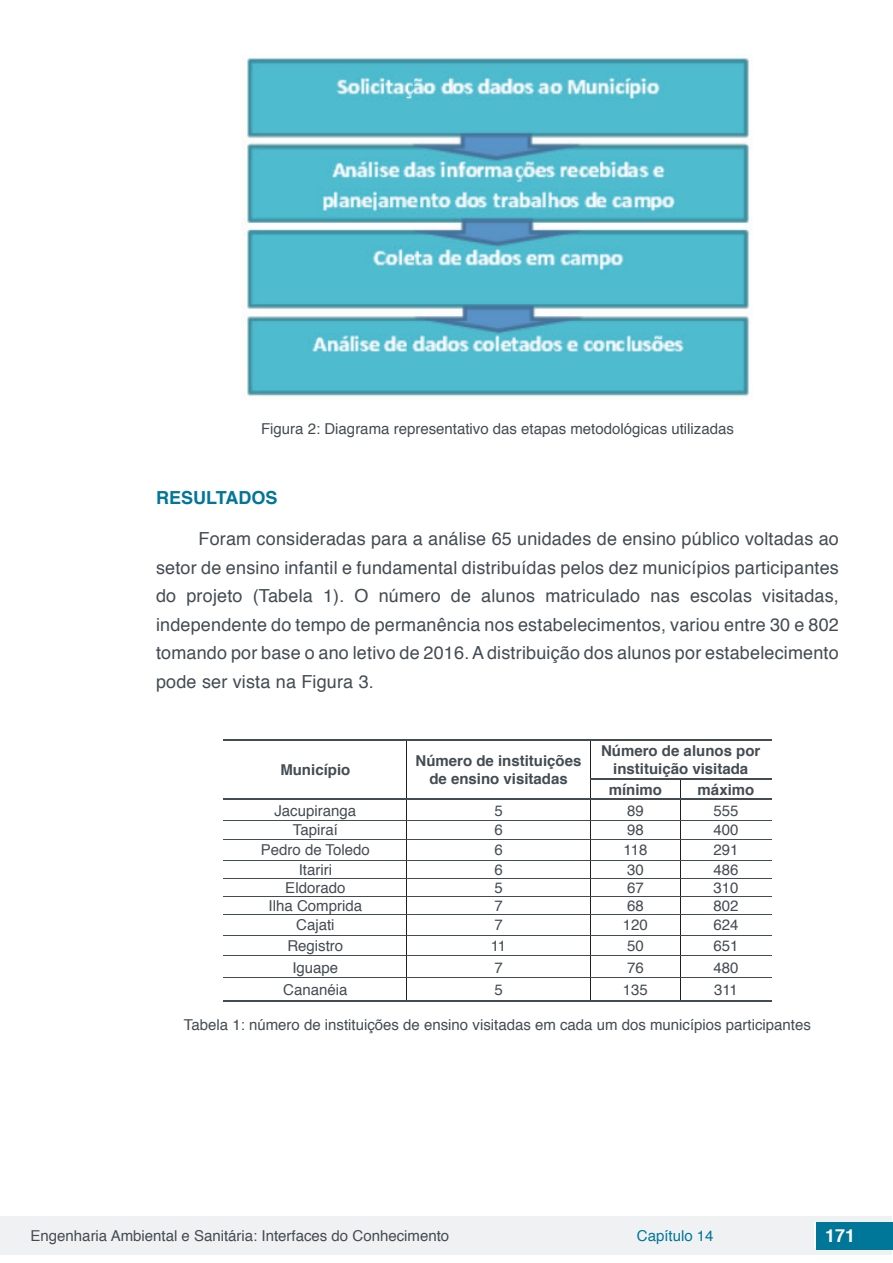
<style>
.page{position:relative;width:893px;height:1263px;background:#fff}
.page>*{position:absolute;margin:0;border:0;box-sizing:border-box;transform-origin:0 0}
.t1{font:18px/28.5px "Helvetica";letter-spacing:.01em;color:#434c52;text-align:justify}
.t2{font:700 18px "Helvetica";color:#007699}
.t3{font:700 18px "Helvetica";color:#fff}
.t4{font:15px "Helvetica";color:#434c52}
.t5{font:700 15px/18px "Helvetica";color:#434c52;text-align:center}
.t6{font:15px "Helvetica";color:#007699}
</style>
<div class="page">
<div style="left:1px;top:1216px;width:891px;height:38px;background:#f0f1f2"></div>
<div style="left:816px;top:1222px;width:77px;height:27px;background:#007699"></div>
<svg style="left:815px;top:1224px;width:1px;height:24px"></svg>
<img style="left:247px;top:58px;width:504px;height:338px">
<hr style="left:407px;top:741px;width:1px;height:38px;background:#231f20">
<hr style="left:590px;top:741px;width:1px;height:38px;background:#231f20">
<svg style="left:590px;top:780px;width:1px;height:220px"></svg>
<svg style="left:680px;top:780px;width:1px;height:220px"></svg>
<hr style="left:224px;top:739px;width:183px;height:2px;background:#434c52">
<hr style="left:407px;top:739px;width:183px;height:2px;background:#434c52">
<hr style="left:590px;top:739px;width:91px;height:2px;background:#434c52">
<hr style="left:681px;top:739px;width:90px;height:2px;background:#434c52">
<hr style="left:590px;top:778px;width:91px;height:2px;background:#434c52">
<hr style="left:681px;top:778px;width:90px;height:2px;background:#434c52">
<hr style="left:224px;top:798px;width:183px;height:2px;background:#434c52">
<hr style="left:407px;top:798px;width:183px;height:2px;background:#434c52">
<hr style="left:590px;top:798px;width:91px;height:2px;background:#434c52">
<hr style="left:681px;top:798px;width:90px;height:2px;background:#434c52">
<hr style="left:224px;top:1000px;width:183px;height:1px;background:#434c52">
<hr style="left:407px;top:1000px;width:183px;height:1px;background:#434c52">
<hr style="left:590px;top:1000px;width:91px;height:1px;background:#434c52">
<hr style="left:681px;top:1000px;width:90px;height:1px;background:#434c52">
<hr style="left:224px;top:820px;width:183px;height:1px;background:#434c52">
<hr style="left:407px;top:820px;width:183px;height:1px;background:#434c52">
<hr style="left:590px;top:820px;width:91px;height:1px;background:#434c52">
<hr style="left:681px;top:820px;width:90px;height:1px;background:#434c52">
<hr style="left:224px;top:839px;width:183px;height:1px;background:#434c52">
<hr style="left:407px;top:839px;width:183px;height:1px;background:#434c52">
<hr style="left:590px;top:839px;width:91px;height:1px;background:#434c52">
<hr style="left:681px;top:839px;width:90px;height:1px;background:#434c52">
<hr style="left:224px;top:860px;width:183px;height:1px;background:#434c52">
<hr style="left:407px;top:860px;width:183px;height:1px;background:#434c52">
<hr style="left:590px;top:860px;width:91px;height:1px;background:#434c52">
<hr style="left:681px;top:860px;width:90px;height:1px;background:#434c52">
<hr style="left:224px;top:878px;width:183px;height:1px;background:#434c52">
<hr style="left:407px;top:878px;width:183px;height:1px;background:#434c52">
<hr style="left:590px;top:878px;width:91px;height:1px;background:#434c52">
<hr style="left:681px;top:878px;width:90px;height:1px;background:#434c52">
<hr style="left:224px;top:896px;width:183px;height:1px;background:#434c52">
<hr style="left:407px;top:896px;width:183px;height:1px;background:#434c52">
<hr style="left:590px;top:896px;width:91px;height:1px;background:#434c52">
<hr style="left:681px;top:896px;width:90px;height:1px;background:#434c52">
<hr style="left:224px;top:914px;width:183px;height:1px;background:#434c52">
<hr style="left:407px;top:914px;width:183px;height:1px;background:#434c52">
<hr style="left:590px;top:914px;width:91px;height:1px;background:#434c52">
<hr style="left:681px;top:914px;width:90px;height:1px;background:#434c52">
<hr style="left:224px;top:935px;width:183px;height:1px;background:#434c52">
<hr style="left:407px;top:935px;width:183px;height:1px;background:#434c52">
<hr style="left:590px;top:935px;width:91px;height:1px;background:#434c52">
<hr style="left:681px;top:935px;width:90px;height:1px;background:#434c52">
<hr style="left:224px;top:955px;width:183px;height:1px;background:#434c52">
<hr style="left:407px;top:955px;width:183px;height:1px;background:#434c52">
<hr style="left:590px;top:955px;width:91px;height:1px;background:#434c52">
<hr style="left:681px;top:955px;width:90px;height:1px;background:#434c52">
<hr style="left:224px;top:977px;width:183px;height:1px;background:#434c52">
<hr style="left:407px;top:977px;width:183px;height:1px;background:#434c52">
<hr style="left:590px;top:977px;width:91px;height:1px;background:#434c52">
<hr style="left:681px;top:977px;width:90px;height:1px;background:#434c52">
<p class="t4" style="left:261px;top:418px;width:474px">Figura 2: Diagrama representativo das etapas metodológicas utilizadas</p>
<p class="t2" style="left:156px;top:483px;width:123px">RESULTADOS</p>
<p class="t1" style="left:156px;top:525px;width:684px;text-indent:43px">Foram consideradas para a análise 65 unidades de ensino público voltadas ao setor de ensino infantil e fundamental distribuídas pelos dez municípios participantes do projeto (Tabela 1). O número de alunos matriculado nas escolas visitadas, independente do tempo de permanência nos estabelecimentos, variou entre 30 e 802 tomando por base o ano letivo de 2016. A distribuição dos alunos por estabelecimento pode ser vista na Figura 3.</p>
<p class="t5" style="left:280px;top:761px;width:72px">Município</p>
<p class="t5" style="left:416px;top:752px;width:167px">Número de instituições de ensino visitadas</p>
<p class="t5" style="left:601px;top:742px;width:161px">Número de alunos por instituição visitada</p>
<p class="t5" style="left:609px;top:781px;width:55px">mínimo</p>
<p class="t5" style="left:698px;top:781px;width:58px">máximo</p>
<p class="t4" style="left:274px;top:799px;width:83px">Jacupiranga</p>
<p class="t4" style="left:494px;top:799px;width:10px">5</p>
<p class="t4" style="left:627px;top:799px;width:18px">89</p>
<p class="t4" style="left:713px;top:799px;width:27px">555</p>
<p class="t4" style="left:293px;top:819px;width:47px">Tapiraí</p>
<p class="t4" style="left:494px;top:819px;width:10px">6</p>
<p class="t4" style="left:627px;top:819px;width:18px">98</p>
<p class="t4" style="left:713px;top:819px;width:27px">400</p>
<p class="t4" style="left:261px;top:838px;width:110px">Pedro de Toledo</p>
<p class="t4" style="left:494px;top:838px;width:10px">6</p>
<p class="t4" style="left:623px;top:838px;width:25px">118</p>
<p class="t4" style="left:713px;top:838px;width:27px">291</p>
<p class="t4" style="left:299px;top:858px;width:35px">Itariri</p>
<p class="t4" style="left:494px;top:858px;width:10px">6</p>
<p class="t4" style="left:627px;top:858px;width:18px">30</p>
<p class="t4" style="left:713px;top:858px;width:27px">486</p>
<p class="t4" style="left:285px;top:876px;width:62px">Eldorado</p>
<p class="t4" style="left:494px;top:876px;width:10px">5</p>
<p class="t4" style="left:627px;top:876px;width:18px">67</p>
<p class="t4" style="left:713px;top:876px;width:27px">310</p>
<p class="t4" style="left:269px;top:894px;width:95px">Ilha Comprida</p>
<p class="t4" style="left:494px;top:894px;width:10px">7</p>
<p class="t4" style="left:627px;top:894px;width:18px">68</p>
<p class="t4" style="left:713px;top:894px;width:27px">802</p>
<p class="t4" style="left:296px;top:914px;width:40px">Cajati</p>
<p class="t4" style="left:494px;top:914px;width:10px">7</p>
<p class="t4" style="left:623px;top:914px;width:27px">120</p>
<p class="t4" style="left:713px;top:914px;width:27px">624</p>
<p class="t4" style="left:287px;top:934px;width:57px">Registro</p>
<p class="t4" style="left:491px;top:934px;width:17px">11</p>
<p class="t4" style="left:627px;top:934px;width:18px">50</p>
<p class="t4" style="left:713px;top:934px;width:27px">651</p>
<p class="t4" style="left:292px;top:956px;width:47px">Iguape</p>
<p class="t4" style="left:494px;top:956px;width:10px">7</p>
<p class="t4" style="left:627px;top:956px;width:18px">76</p>
<p class="t4" style="left:713px;top:956px;width:27px">480</p>
<p class="t4" style="left:283px;top:978px;width:66px">Cananéia</p>
<p class="t4" style="left:494px;top:978px;width:10px">5</p>
<p class="t4" style="left:623px;top:978px;width:27px">135</p>
<p class="t4" style="left:714px;top:978px;width:25px">311</p>
<p class="t4" style="left:184px;top:1013px;width:628px">Tabela 1: número de instituições de ensino visitadas em cada um dos municípios participantes</p>
<p class="t4" style="left:31px;top:1224px;width:420px">Engenharia Ambiental e Sanitária: Interfaces do Conhecimento</p>
<p class="t6" style="left:637px;top:1224px;width:78px">Capítulo 14</p>
<p class="t3" style="left:825px;top:1221px;width:32px">171</p>
</div>
